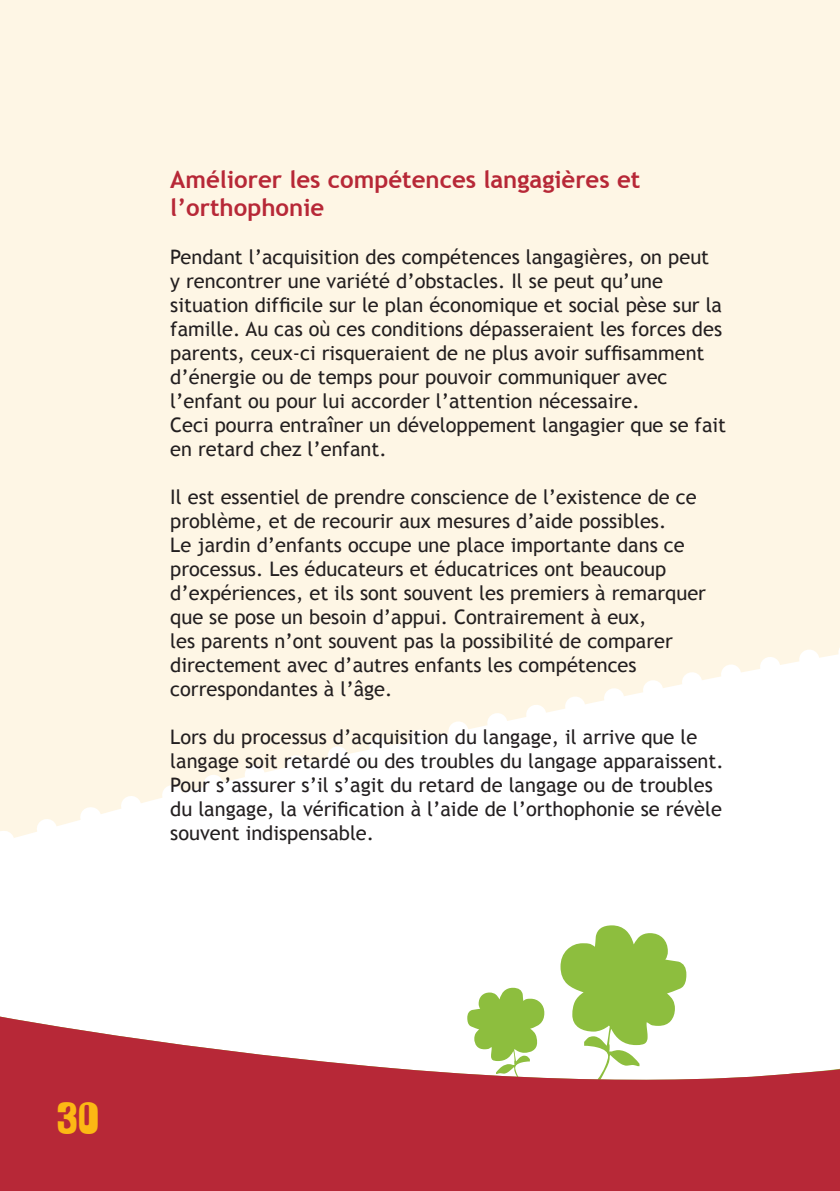
<style>
.page{position:relative;width:840px;height:1191px;background:#fff}
.page>*{position:absolute;margin:0;border:0;box-sizing:border-box;transform-origin:0 0}
.t1{font:40px "Slamming";color:#fcb814}
.t2{font:700 24px/28px "Trebuchet MS";color:#b72837}
.t3{font:20px/24px "Trebuchet MS";color:#231f20}
</style>
<div class="page">
<svg style="left:560px;top:929px;width:127px;height:46px;fill:#8dbe3e"></svg>
<svg style="left:0;top:975px;width:839px;height:216px;fill:#b72837"></svg>
<div style="left:0;top:0;width:839px;height:814px;background:#fef6e5"></div>
<svg style="left:434px;top:582px;width:405px;height:173px"></svg>
<svg style="left:0;top:0;width:1px;height:26px"></svg>
<svg style="left:0;top:221px;width:1px;height:20px"></svg>
<svg style="left:0;top:443px;width:1px;height:20px"></svg>
<svg style="left:0;top:530px;width:1px;height:20px"></svg>
<svg style="left:0;top:678px;width:1px;height:20px"></svg>
<svg style="left:0;top:798px;width:93px;height:40px"></svg>
<svg style="left:106px;top:720px;width:316px;height:94px"></svg>
<svg style="left:839px;top:592px;width:1px;height:56px"></svg>
<p class="t2" style="left:170px;top:165px;width:471px">Améliorer les compétences langagières et l’orthophonie</p>
<p class="t3" style="left:170px;top:245px;width:557px">Pendant l’acquisition des compétences langagières, on peut<br>y rencontrer une variété d’obstacles. Il se peut qu’une situation difficile sur le plan économique et social pèse sur la famille. Au cas où ces conditions dépasseraient les forces des parents, ceux-ci risqueraient de ne plus avoir suffisamment d’énergie ou de temps pour pouvoir communiquer avec l’enfant ou pour lui accorder l’attention nécessaire.<br>Ceci pourra entraîner un développement langagier que se fait en retard chez l’enfant.</p>
<p class="t3" style="left:170px;top:485px;width:537px">Il est essentiel de prendre conscience de l’existence de ce problème, et de recourir aux mesures d’aide possibles.<br>Le jardin d’enfants occupe une place importante dans ce processus. Les éducateurs et éducatrices ont beaucoup d’expériences, et ils sont souvent les premiers à remarquer que se pose un besoin d’appui. Contrairement à eux,<br>les parents n’ont souvent pas la possibilité de comparer directement avec d’autres enfants les compétences correspondantes à l’âge.</p>
<p class="t3" style="left:170px;top:725px;width:554px">Lors du processus d’acquisition du langage, il arrive que le langage soit retardé ou des troubles du langage apparaissent.<br>Pour s’assurer s’il s’agit du retard de langage ou de troubles du langage, la vérification à l’aide de l’orthophonie se révèle souvent indispensable.</p>
<h1 class="t1" style="left:57px;top:1094px;width:44px">30</h1>
</div>
